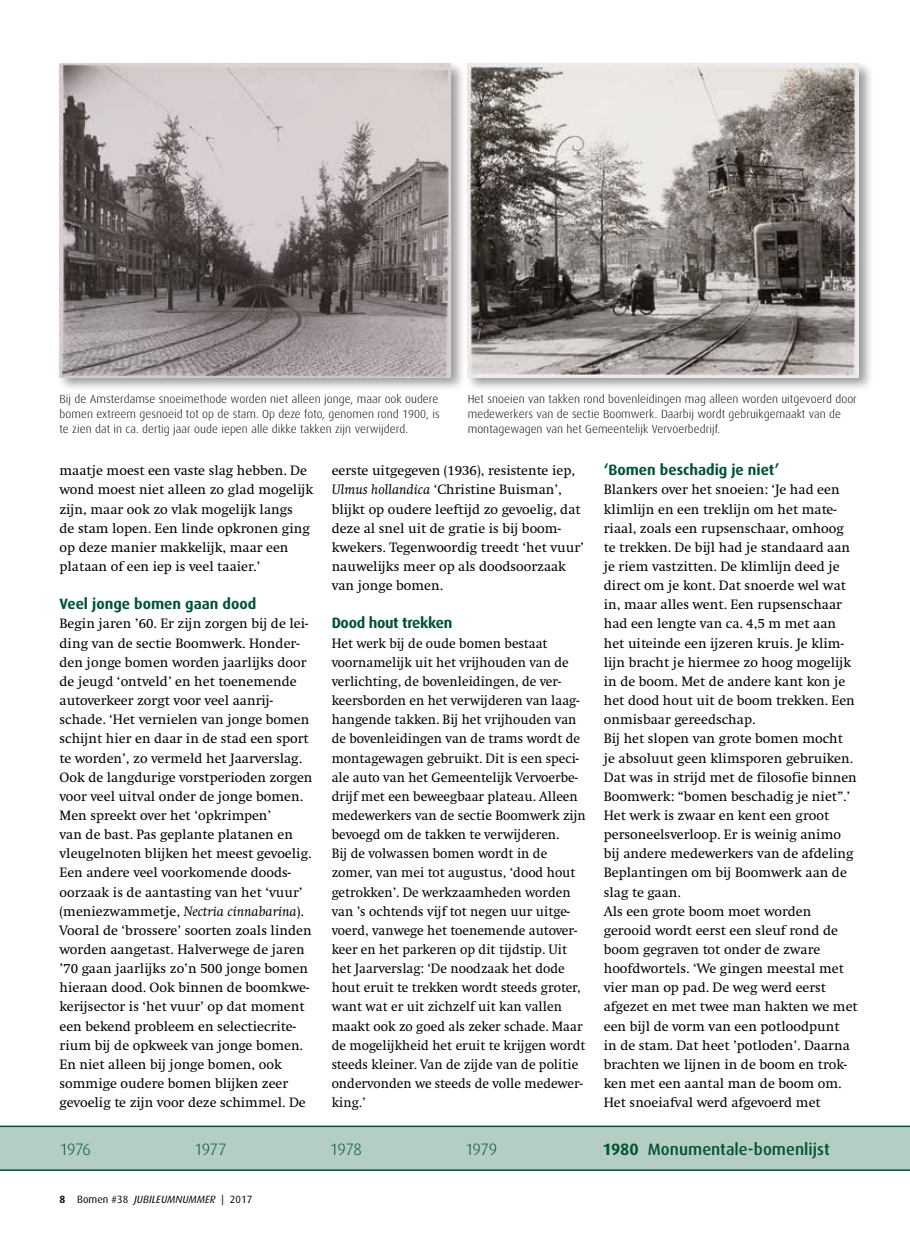
<style>
.page{position:relative;width:910px;height:1234px;background:#fff}
.page>*{position:absolute;margin:0;border:0;box-sizing:border-box;transform-origin:0 0}
.t1{font:500 16.5px "Dax";letter-spacing:.005em;color:#005231}
.t2{font:300 16.5px "Dax";letter-spacing:-.025em;color:#005231}
.t3{font:700 15px "Dax";color:#005231}
.t4{font:700 15px "Dax";letter-spacing:-.02em;color:#005231}
.t5{font:14.1px/19.2px "Swift EF";color:#000}
.t6{font:14.1px/19.2px "Swift EF";color:#000;scale:.96 1}
.t7{font:300 11.7px/15px "Dax";letter-spacing:.005em;color:#000;text-align:justify}
.t8{font:italic 10.5px "Dax";letter-spacing:.005em;color:#000}
.s1{font-style:italic}
.s2{font-weight:700}
.s3{font-weight:700;font-style:normal}
.s4{font-style:normal}
</style>
<div class="page">
<div style="left:57px;top:61px;width:409px;height:331px;background:#000;opacity:.4"></div>
<img style="left:60px;top:64px;width:391px;height:313px">
<div style="left:465px;top:61px;width:409px;height:331px;background:#000;opacity:.4"></div>
<img style="left:468px;top:64px;width:391px;height:313px">
<svg style="left:0;top:1125px;width:910px;height:45px;background:#acc8bc"></svg>
<p class="t7" style="left:60px;top:392px;width:382px">Bij de Amsterdamse snoeimethode worden niet alleen jonge, maar ook oudere bomen extreem gesnoeid tot op de stam. Op deze foto, genomen rond 1900, is te zien dat in ca. dertig jaar oude iepen alle dikke takken zijn verwijderd.</p>
<p class="t7" style="left:468px;top:392px;width:391px;text-align:left">Het snoeien van takken rond bovenleidingen mag alleen worden uitgevoerd door medewerkers van de sectie Boomwerk. Daarbij wordt gebruikgemaakt van de montagewagen van het Gemeentelijk Vervoerbedrijf.</p>
<p class="t5" style="left:60px;top:461px;width:255px">maatje moest een vaste slag hebben. De wond moest niet alleen zo glad mogelijk zijn, maar ook zo vlak mogelijk langs<br>de stam lopen. Een linde opkronen ging op deze manier makkelijk, maar een plataan of een iep is veel taaier.’</p>
<p class="t3" style="left:60px;top:595px;width:198px">Veel jonge bomen gaan dood</p>
<p class="t5" style="left:60px;top:614px;width:254px">Begin jaren ’60. Er zijn zorgen bij de lei&shy;ding van de sectie Boomwerk. Honder&shy;den jonge bomen worden jaarlijks door de jeugd ‘ontveld’ en het toenemende autoverkeer zorgt voor veel aanrij&shy;schade. ‘Het vernielen van jonge bomen schijnt hier en daar in de stad een sport te worden’, zo vermeld het Jaarverslag.<br>Ook de langdurige vorstperioden zorgen voor veel uitval onder de jonge bomen.<br>Men spreekt over het ‘opkrimpen’<br>van de bast. Pas geplante platanen en vleugelnoten blijken het meest gevoelig.<br>Een andere veel voorkomende doods&shy;oorzaak is de aantasting van het ‘vuur’ (meniezwammetje, <span class="s1">Nectria cinnabarina</span>).<br>Vooral de ‘brossere’ soorten zoals linden worden aangetast. Halverwege de jaren ’70 gaan jaarlijks zo’n 500 jonge bomen hieraan dood. Ook binnen de boomkwe&shy;kerijsector is ‘het vuur’ op dat moment een bekend probleem en selectiecrite&shy;rium bij de opkweek van jonge bomen.<br>En niet alleen bij jonge bomen, ook sommige oudere bomen blijken zeer gevoelig te zijn voor deze schimmel. De</p>
<p class="t5" style="left:332px;top:461px;width:254px">eerste uitgegeven (1936), resistente iep, <span class="s1">Ulmus hollandica</span> ‘Christine Buisman’, blijkt op oudere leeftijd zo gevoelig, dat deze al snel uit de gratie is bij boom&shy;kwekers. Tegenwoordig treedt ‘het vuur’ nauwelijks meer op als doodsoorzaak van jonge bomen.</p>
<p class="t4" style="left:332px;top:614px;width:122px">Dood hout trekken</p>
<p class="t6" style="left:332px;top:633px;width:266px">Het werk bij de oude bomen bestaat voornamelijk uit het vrijhouden van de verlichting, de bovenleidingen, de ver&shy;keersborden en het verwijderen van laag&shy;hangende takken. Bij het vrijhouden van de bovenleidingen van de trams wordt de montagewagen gebruikt. Dit is een speci&shy;ale auto van het Gemeentelijk Vervoerbe&shy;drijf met een beweegbaar plateau. Alleen medewerkers van de sectie Boomwerk zijn bevoegd om de takken te verwijderen.<br>Bij de volwassen bomen wordt in de zomer, van mei tot augustus, ‘dood hout getrokken’. De werkzaamheden worden van ’s ochtends vijf tot negen uur uitge&shy;voerd, vanwege het toenemende autover&shy;keer en het parkeren op dit tijdstip. Uit het Jaarverslag: ‘De noodzaak het dode hout eruit te trekken wordt steeds groter, want wat er uit zichzelf uit kan vallen maakt ook zo goed als zeker schade. Maar de mogelijkheid het eruit te krijgen wordt steeds kleiner. Van de zijde van de politie ondervonden we steeds de volle medewer&shy;king.’</p>
<p class="t3" style="left:604px;top:461px;width:177px">‘Bomen beschadig je niet’</p>
<p class="t5" style="left:604px;top:480px;width:256px">Blankers over het snoeien: ‘Je had een klimlijn en een treklijn om het mate&shy;riaal, zoals een rupsenschaar, omhoog te trekken. De bijl had je standaard aan je riem vastzitten. De klimlijn deed je direct om je kont. Dat snoerde wel wat in, maar alles went. Een rupsenschaar had een lengte van ca. 4,5 m met aan het uiteinde een ijzeren kruis. Je klim&shy;lijn bracht je hiermee zo hoog mogelijk in de boom. Met de andere kant kon je het dood hout uit de boom trekken. Een onmisbaar gereedschap.<br>Bij het slopen van grote bomen mocht<br>je absoluut geen klimsporen gebruiken.<br>Dat was in strijd met de filosofie binnen Boomwerk: “bomen beschadig je niet”.’ Het werk is zwaar en kent een groot personeelsverloop. Er is weinig animo bij andere medewerkers van de afdeling Beplantingen om bij Boomwerk aan de slag te gaan.<br>Als een grote boom moet worden gerooid wordt eerst een sleuf rond de boom gegraven tot onder de zware hoofdwortels. ‘We gingen meestal met vier man op pad. De weg werd eerst afgezet en met twee man hakten we met een bijl de vorm van een potloodpunt<br>in de stam. Dat heet ’potloden’. Daarna brachten we lijnen in de boom en trok&shy;ken met een aantal man de boom om.<br>Het snoeiafval werd afgevoerd met</p>
<p class="t2" style="left:60px;top:1139px;width:33px">1976</p>
<p class="t2" style="left:194px;top:1139px;width:34px">1977</p>
<p class="t2" style="left:330px;top:1139px;width:33px">1978</p>
<p class="t2" style="left:465px;top:1139px;width:34px">1979</p>
<p class="t1" style="left:603px;top:1139px;width:229px"><span class="s2">1980</span> Monumentale-bomenlijst</p>
<p class="t8" style="left:60px;top:1193px;width:194px"><span class="s3">8</span> <span class="s4">Bomen #38</span> JUBILEUMNUMMER <span class="s4">| 2017</span></p>
</div>
